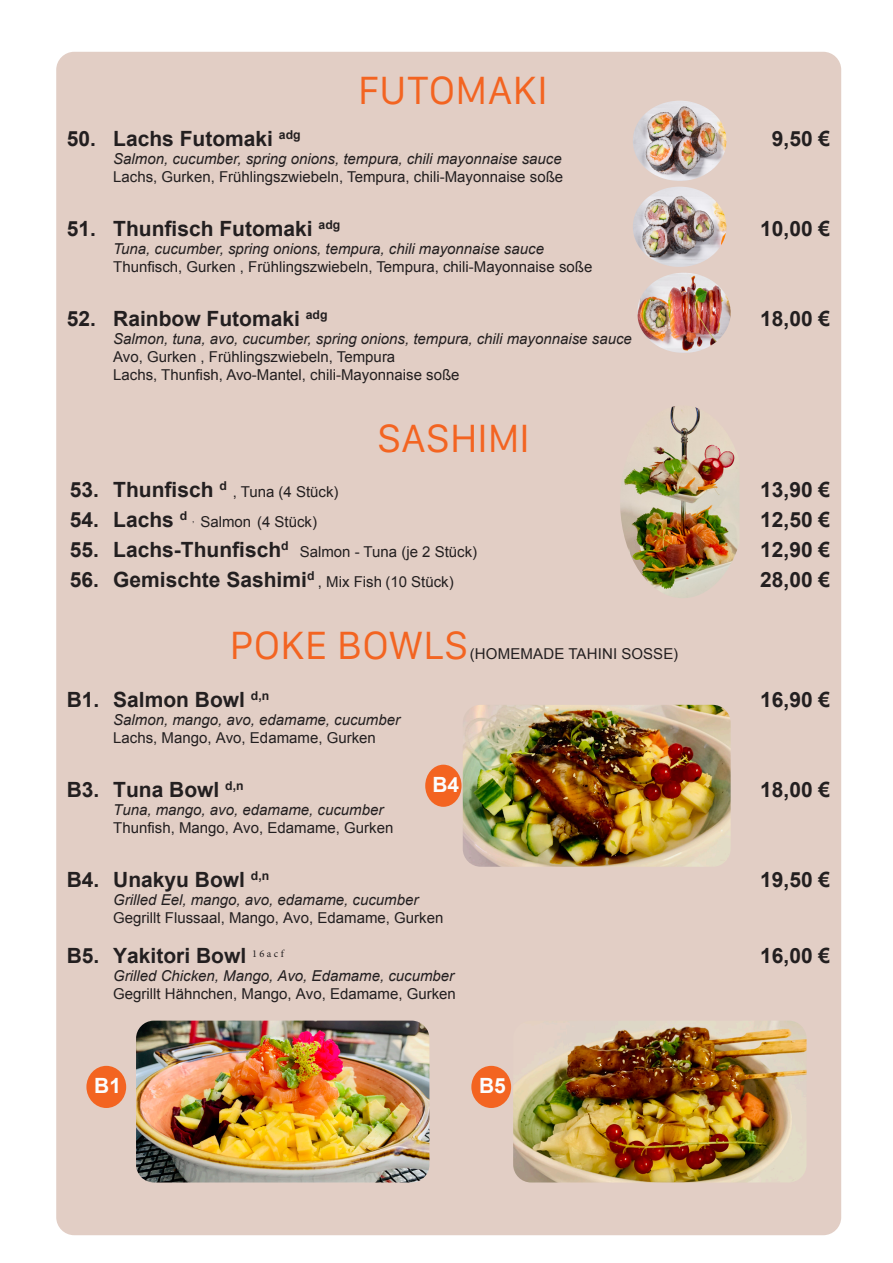
<style>
.page{position:relative;width:893px;height:1263px;background:#fff}
.page>*{position:absolute;margin:0;border:0;box-sizing:border-box;transform-origin:0 0}
.t1{font:37.5px "Galvji";color:#f36421}
.t2{font:700 21px "Arial";color:#231f20}
.t3{font:700 21px "Arial";color:#fbfdfe}
.t4{font:15px/18px "Arial";color:#231f20}
.t5{font:italic 15px "Arial";color:#231f20}
.s1{font-weight:700;font-size:21px}
</style>
<div class="page">
<div style="left:56px;top:52px;width:785px;height:1183px;background:#e2cec5;border-radius:18px"></div>
<img style="left:637px;top:273px;width:94px;height:80px">
<img style="left:633px;top:187px;width:93px;height:80px">
<img style="left:633px;top:101px;width:93px;height:80px">
<img style="left:620px;top:406px;width:119px;height:192px">
<div style="left:86px;top:1066px;width:40px;height:42px;background:#f36421;border-radius:50%"></div>
<img style="left:136px;top:1020px;width:293px;height:162px">
<div style="left:471px;top:1066px;width:40px;height:42px;background:#f36421;border-radius:50%"></div>
<img style="left:513px;top:1021px;width:293px;height:161px">
<img style="left:463px;top:705px;width:268px;height:162px">
<div style="left:425px;top:765px;width:37px;height:42px;background:#f36421;border-radius:50%"></div>
<h1 class="t1" style="left:358px;top:69px;width:192px">FUTOMAKI</h1>
<h2 class="t2" style="left:67px;top:125px;width:235px">50. Lachs Futomaki <sup>adg</sup></h2>
<h2 class="t2" style="left:772px;top:125px;width:60px">9,50 €</h2>
<p class="t5" style="left:113px;top:149px;width:450px">Salmon, cucumber, spring onions, tempura, chili mayonnaise sauce</p>
<p class="t4" style="left:113px;top:168px;width:451px">Lachs, Gurken, Frühlingszwiebeln, Tempura, chili-Mayonnaise soße</p>
<h2 class="t2" style="left:67px;top:215px;width:275px">51. Thunfisch Futomaki <sup>adg</sup></h2>
<h2 class="t2" style="left:760px;top:215px;width:72px">10,00 €</h2>
<p class="t5" style="left:113px;top:239px;width:432px">Tuna, cucumber, spring onions, tempura, chili mayonnaise sauce</p>
<p class="t4" style="left:113px;top:258px;width:481px">Thunfisch, Gurken , Frühlingszwiebeln, Tempura, chili-Mayonnaise soße</p>
<h2 class="t2" style="left:67px;top:305px;width:262px">52. Rainbow Futomaki <sup>adg</sup></h2>
<h2 class="t2" style="left:760px;top:305px;width:72px">18,00 €</h2>
<p class="t5" style="left:113px;top:329px;width:520px">Salmon, tuna, avo, cucumber, spring onions, tempura, chili mayonnaise sauce</p>
<p class="t4" style="left:113px;top:348px;width:348px">Avo, Gurken , Frühlingszwiebeln, Tempura<br>Lachs, Thunfish, Avo-Mantel, chili-Mayonnaise soße</p>
<h1 class="t1" style="left:377px;top:417px;width:154px">SASHIMI</h1>
<h2 class="t2" style="left:70px;top:476px;width:159px">53. Thunfisch <sup>d</sup></h2>
<p class="t4" style="left:233px;top:483px;width:107px">, Tuna (4 Stück)</p>
<h2 class="t2" style="left:760px;top:476px;width:72px">13,90 €</h2>
<p class="t4" style="left:70px;top:513px;width:249px"><span class="s1">54. Lachs</span> <sup>d</sup> <sup>,</sup> Salmon (4 Stück)</p>
<h2 class="t2" style="left:760px;top:506px;width:72px">12,50 €</h2>
<h2 class="t2" style="left:70px;top:536px;width:220px">55. Lachs-Thunfisch<sup>d</sup></h2>
<p class="t4" style="left:300px;top:543px;width:179px">Salmon - Tuna (je 2 Stück)</p>
<h2 class="t2" style="left:760px;top:536px;width:72px">12,90 €</h2>
<h2 class="t2" style="left:70px;top:566px;width:246px">56. Gemischte Sashimi<sup>d</sup></h2>
<p class="t4" style="left:318px;top:573px;width:137px">, Mix Fish (10 Stück)</p>
<h2 class="t2" style="left:760px;top:566px;width:72px">28,00 €</h2>
<h1 class="t1" style="left:229px;top:624px;width:241px">POKE BOWLS</h1>
<p class="t4" style="left:470px;top:645px;width:210px">(HOMEMADE TAHINI SOSSE)</p>
<h2 class="t2" style="left:67px;top:686px;width:204px">B1. Salmon Bowl <sup>d,n</sup></h2>
<h2 class="t2" style="left:760px;top:686px;width:72px">16,90 €</h2>
<p class="t5" style="left:113px;top:710px;width:288px">Salmon, mango, avo, edamame, cucumber</p>
<p class="t4" style="left:113px;top:729px;width:264px">Lachs, Mango, Avo, Edamame, Gurken</p>
<h2 class="t2" style="left:67px;top:776px;width:178px">B3. Tuna Bowl <sup>d,n</sup></h2>
<h2 class="t2" style="left:760px;top:776px;width:72px">18,00 €</h2>
<p class="t5" style="left:113px;top:800px;width:272px">Tuna, mango, avo, edamame, cucumber</p>
<p class="t4" style="left:113px;top:819px;width:282px">Thunfish, Mango, Avo, Edamame, Gurken</p>
<h2 class="t2" style="left:67px;top:866px;width:204px">B4. Unakyu Bowl <sup>d,n</sup></h2>
<h2 class="t2" style="left:760px;top:866px;width:72px">19,50 €</h2>
<p class="t5" style="left:113px;top:890px;width:307px">Grilled Eel, mango, avo, edamame, cucumber</p>
<p class="t4" style="left:113px;top:909px;width:332px">Gegrillt Flussaal, Mango, Avo, Edamame, Gurken</p>
<h2 class="t2" style="left:67px;top:941px;width:219px">B5. Yakitori Bowl <sup>1</sup> <sup>6</sup> <sup>a</sup> <sup>c</sup> <sup>f</sup></h2>
<h2 class="t2" style="left:760px;top:941px;width:72px">16,00 €</h2>
<p class="t5" style="left:113px;top:966px;width:342px">Grilled Chicken, Mango, Avo, Edamame, cucumber</p>
<p class="t4" style="left:113px;top:984px;width:344px">Gegrillt Hähnchen, Mango, Avo, Edamame, Gurken</p>
<h2 class="t3" style="left:432px;top:771px;width:28px">B4</h2>
<h2 class="t3" style="left:94px;top:1072px;width:28px">B1</h2>
<h2 class="t3" style="left:479px;top:1072px;width:28px">B5</h2>
</div>
